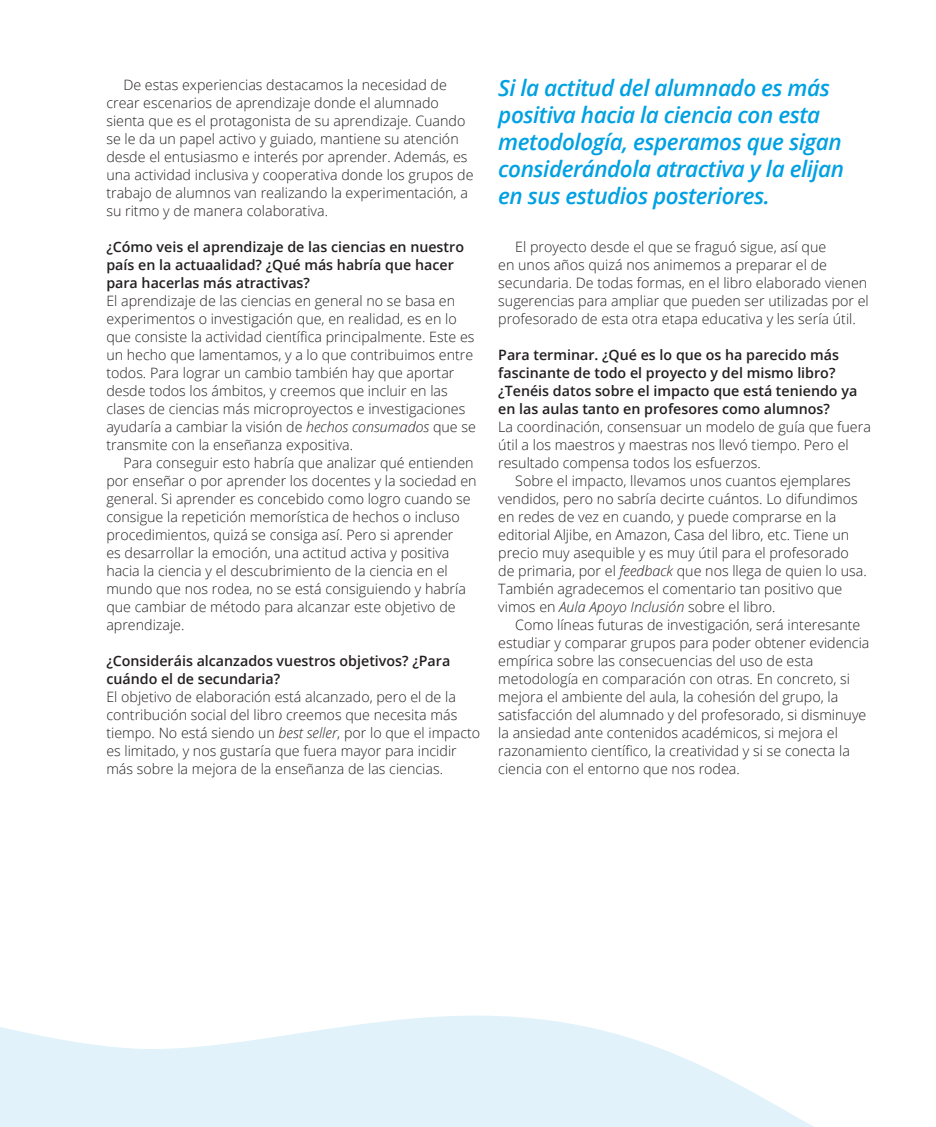
<style>
.page{position:relative;width:936px;height:1127px;background:#fff}
.page>*{position:absolute;margin:0;border:0;box-sizing:border-box;transform-origin:0 0}
.TEXTOS{font:italic 600 22.5px/27px "Open Sans";letter-spacing:-.02em;color:#00a1e3}
.TEXTOS-2{font:300 14.25px/18px "Open Sans";color:#231f20}
.TEXTOS-3{font:600 14.25px/18px "Open Sans";color:#231f20}
.s1{font-style:italic}
</style>
<div class="page">
<svg style="left:0;top:1015px;width:814px;height:112px;fill:#e1f2fb"></svg>
<p class="TEXTOS-2" style="left:106px;top:75px;width:368px;text-indent:17px">De estas experiencias destacamos la necesidad de crear escenarios de aprendizaje donde el alumnado sienta que es el protagonista de su aprendizaje. Cuando se le da un papel activo y guiado, mantiene su atención desde el entusiasmo e interés por aprender. Además, es una actividad inclusiva y cooperativa donde los grupos de trabajo de alumnos van realizando la experimentación, a su ritmo y de manera colaborativa.</p>
<p class="TEXTOS-3" style="left:106px;top:238px;width:359px">¿Cómo veis el aprendizaje de las ciencias en nuestro país en la actuaalidad? ¿Qué más habría que hacer para hacerlas más atractivas?</p>
<p class="TEXTOS-2" style="left:106px;top:291px;width:371px">El aprendizaje de las ciencias en general no se basa en experimentos o investigación que, en realidad, es en lo que consiste la actividad científica principalmente. Este es un hecho que lamentamos, y a lo que contribuimos entre todos. Para lograr un cambio también hay que aportar desde todos los ámbitos, y creemos que incluir en las clases de ciencias más microproyectos e investigaciones ayudaría a cambiar la visión de <span class="s1">hechos consumados</span> que se transmite con la enseñanza expositiva.</p>
<p class="TEXTOS-2" style="left:106px;top:453px;width:372px;text-indent:17px">Para conseguir esto habría que analizar qué entienden por enseñar o por aprender los docentes y la sociedad en general. Si aprender es concebido como logro cuando se consigue la repetición memorística de hechos o incluso procedimientos, quizá se consiga así. Pero si aprender<br>es desarrollar la emoción, una actitud activa y positiva hacia la ciencia y el descubrimiento de la ciencia en el mundo que nos rodea, no se está consiguiendo y habría que cambiar de método para alcanzar este objetivo de aprendizaje.</p>
<p class="TEXTOS-3" style="left:106px;top:652px;width:345px">¿Consideráis alcanzados vuestros objetivos? ¿Para cuándo el de secundaria?</p>
<p class="TEXTOS-2" style="left:106px;top:687px;width:375px">El objetivo de elaboración está alcanzado, pero el de la contribución social del libro creemos que necesita más tiempo. No está siendo un <span class="s1">best seller</span>, por lo que el impacto es limitado, y nos gustaría que fuera mayor para incidir más sobre la mejora de la enseñanza de las ciencias.</p>
<p class="TEXTOS" style="left:498px;top:74px;width:347px">Si la actitud del alumnado es más positiva hacia la ciencia con esta metodología, esperamos que sigan considerándola atractiva y la elijan en sus estudios posteriores.</p>
<p class="TEXTOS-2" style="left:498px;top:237px;width:372px;text-indent:17px">El proyecto desde el que se fraguó sigue, así que<br>en unos años quizá nos animemos a preparar el de secundaria. De todas formas, en el libro elaborado vienen sugerencias para ampliar que pueden ser utilizadas por el profesorado de esta otra etapa educativa y les sería útil.</p>
<p class="TEXTOS-3" style="left:498px;top:346px;width:360px">Para terminar. ¿Qué es lo que os ha parecido más fascinante de todo el proyecto y del mismo libro? ¿Tenéis datos sobre el impacto que está teniendo ya en las aulas tanto en profesores como alumnos?</p>
<p class="TEXTOS-2" style="left:498px;top:417px;width:374px">La coordinación, consensuar un modelo de guía que fuera útil a los maestros y maestras nos llevó tiempo. Pero el resultado compensa todos los esfuerzos.</p>
<p class="TEXTOS-2" style="left:498px;top:471px;width:370px;text-indent:17px">Sobre el impacto, llevamos unos cuantos ejemplares vendidos, pero no sabría decirte cuántos. Lo difundimos en redes de vez en cuando, y puede comprarse en la editorial Aljibe, en Amazon, Casa del libro, etc. Tiene un precio muy asequible y es muy útil para el profesorado de primaria, por el <span class="s1">feedback</span> que nos llega de quien lo usa.<br>También agradecemos el comentario tan positivo que vimos en <span class="s1">Aula Apoyo Inclusión</span> sobre el libro.</p>
<p class="TEXTOS-2" style="left:498px;top:615px;width:372px;text-indent:17px">Como líneas futuras de investigación, será interesante estudiar y comparar grupos para poder obtener evidencia empírica sobre las consecuencias del uso de esta metodología en comparación con otras. En concreto, si mejora el ambiente del aula, la cohesión del grupo, la satisfacción del alumnado y del profesorado, si disminuye la ansiedad ante contenidos académicos, si mejora el razonamiento científico, la creatividad y si se conecta la ciencia con el entorno que nos rodea.</p>
</div>
